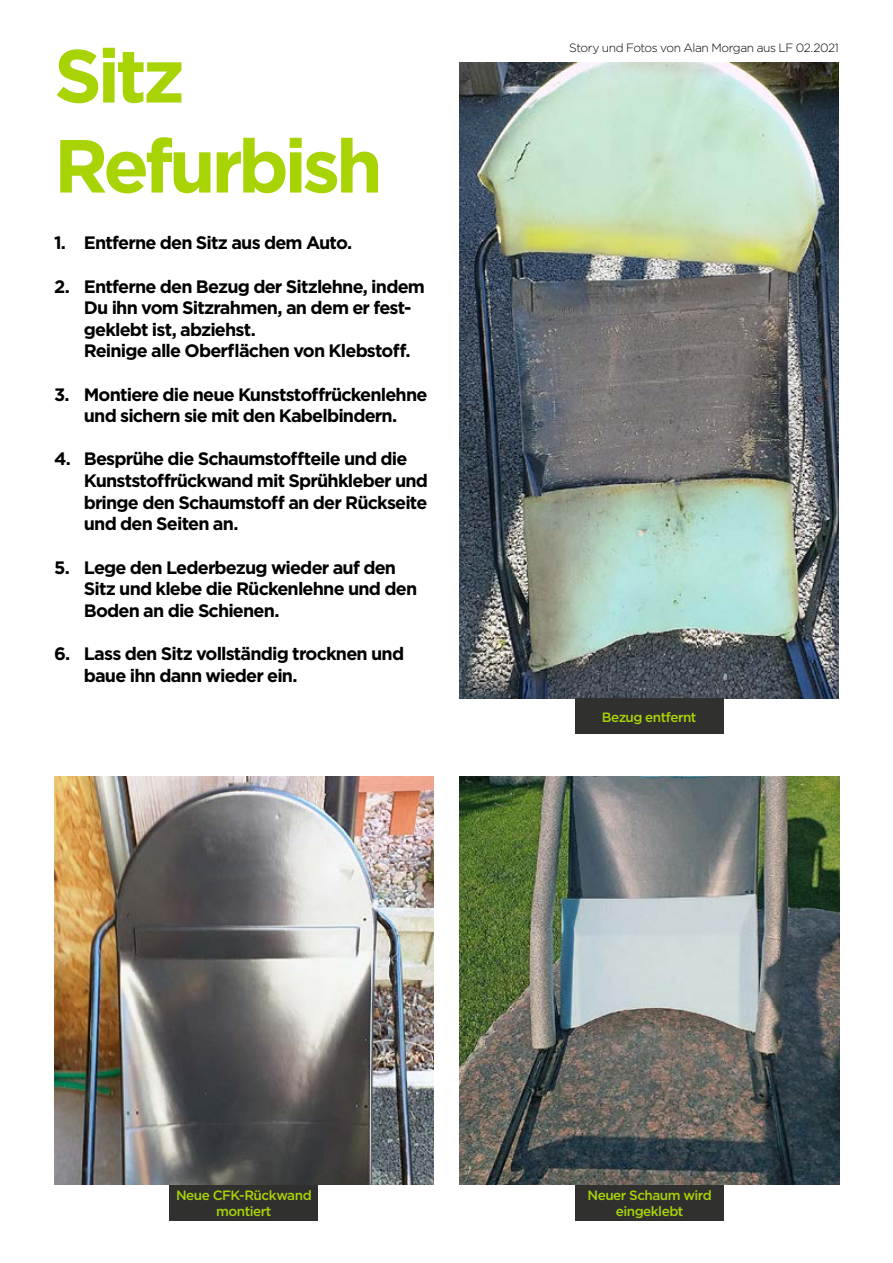
<style>
.page{position:relative;width:893px;height:1263px;background:#fff}
.page>*{position:absolute;margin:0;border:0;box-sizing:border-box;transform-origin:0 0}
.t1{font:700 75px/90px "Gotham";letter-spacing:-.06em;color:#a8d305}
.t2{font:700 18px/21.6px "Gotham";letter-spacing:-.045em;color:#000}
.t3{font:500 13.5px/16.2px "Gotham";letter-spacing:-.035em;color:#a8d305;text-align:center}
.t4{font:300 12px "Gotham";letter-spacing:-.035em;color:#000}
</style>
<div class="page">
<img style="left:459px;top:62px;width:380px;height:637px">
<div style="left:575px;top:699px;width:148px;height:35px;background:#30302f"></div>
<img style="left:54px;top:776px;width:380px;height:409px">
<div style="left:169px;top:1185px;width:149px;height:35px;background:#30302f"></div>
<img style="left:460px;top:776px;width:379px;height:409px">
<div style="left:575px;top:1185px;width:149px;height:35px;background:#30302f"></div>
<h1 class="t1" style="left:54px;top:31px;width:330px">Sitz<br>Refurbish</h1>
<p class="t2" style="left:54px;top:232px;width:300px">1. Entferne den Sitz aus dem Auto.</p>
<p class="t2" style="left:84px;top:275px;width:343px;text-indent:-30px">2. Entferne den Bezug der Sitzlehne, indem Du ihn vom Sitzrahmen, an dem er fest&shy;geklebt ist, abziehst.<br>Reinige alle Oberflächen von Klebstoff.</p>
<p class="t2" style="left:54px;top:383px;width:375px;text-align:center">3. Montiere die neue Kunststoffrückenlehne und sichern sie mit den Kabelbindern.</p>
<p class="t2" style="left:84px;top:448px;width:346px;text-indent:-30px">4. Besprühe die Schaumstoffteile und die Kunststoffrückwand mit Sprühkleber und bringe den Schaumstoff an der Rückseite und den Seiten an.</p>
<p class="t2" style="left:84px;top:556px;width:335px;text-indent:-30px">5. Lege den Lederbezug wieder auf den<br>Sitz und klebe die Rückenlehne und den<br>Boden an die Schienen.</p>
<p class="t2" style="left:84px;top:643px;width:322px;text-indent:-30px">6. Lass den Sitz vollständig trocknen und baue ihn dann wieder ein.</p>
<p class="t4" style="left:569px;top:40px;width:271px">Story und Fotos von Alan Morgan aus LF 02.2021</p>
<p class="t3" style="left:602px;top:709px;width:96px">Bezug entfernt</p>
<p class="t3" style="left:176px;top:1187px;width:137px">Neue CFK-Rückwand montiert</p>
<p class="t3" style="left:587px;top:1187px;width:126px">Neuer Schaum wird eingeklebt</p>
</div>
